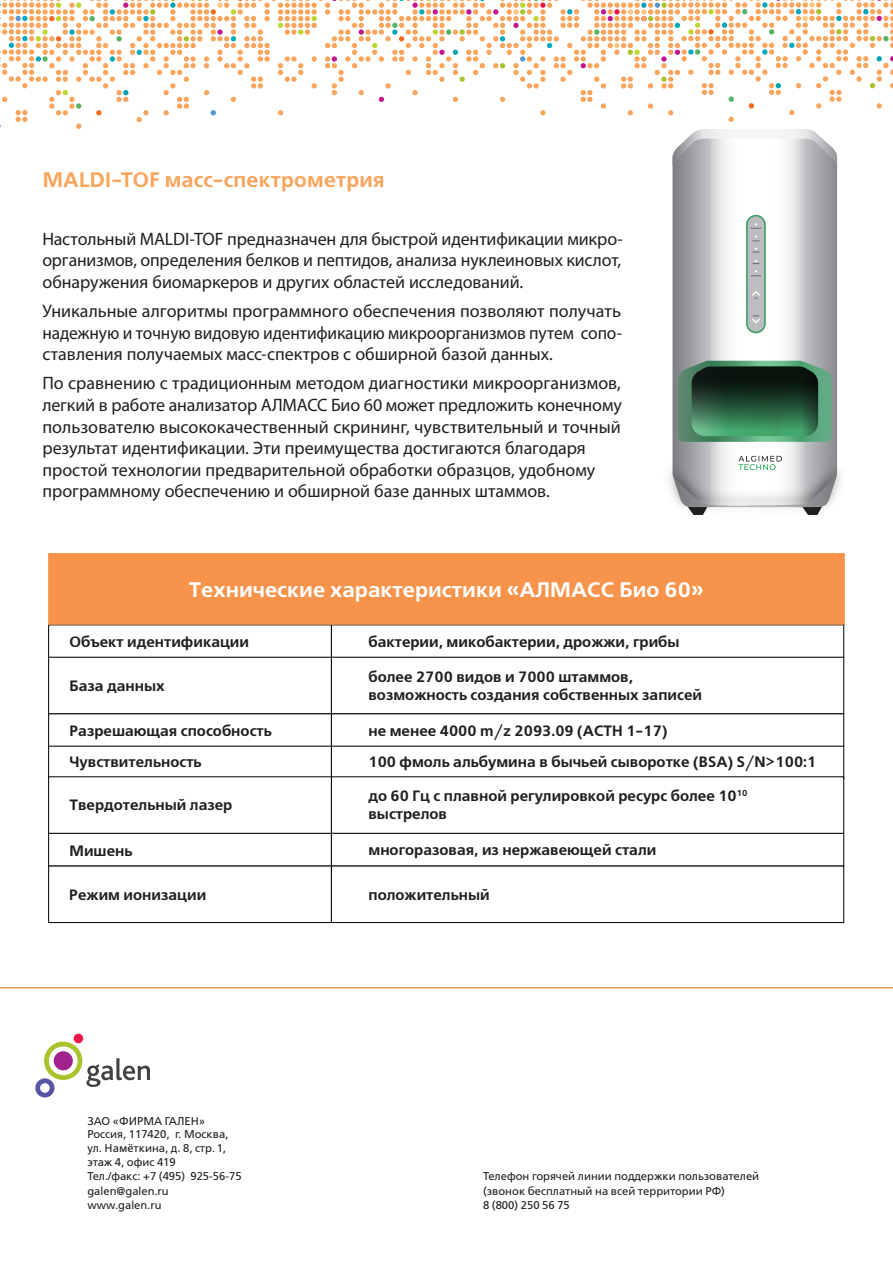
<style>
.page{position:relative;width:893px;height:1263px;background:#fff}
.page>*{position:absolute;margin:0;border:0;box-sizing:border-box;transform-origin:0 0}
.t1{font:700 21px "Free Set C";color:#fff}
.t2{font:700 21px "Free Set C";letter-spacing:.01em;color:#f9a55d}
.t3{font:18px/21.6px "Myriad Pro";color:#231f20;text-align:justify}
.t4{font:700 15px/18px "Free Set C";color:#231f20}
.t5{font:11.25px/14px "Free Set C";color:#231f20}
</style>
<div class="page">
<div style="left:74px;top:1034px;width:9px;height:9px;background:#ec1847;border-radius:50%"></div>
<svg style="left:35px;top:1042px;width:115px;height:55px"></svg>
<hr style="left:0;top:987px;width:893px;height:1px;background:#f36a21">
<svg style="left:672px;top:166px;width:165px;height:289px"></svg>
<svg style="left:678px;top:361px;width:154px;height:81px;background:#36664b"></svg>
<svg style="left:0;top:0;width:893px;height:166px"></svg>
<img style="left:669px;top:455px;width:172px;height:37px">
<img style="left:725px;top:194px;width:61px;height:12px">
<img style="left:725px;top:206px;width:61px;height:12px">
<img style="left:725px;top:218px;width:61px;height:12px">
<img style="left:725px;top:230px;width:61px;height:11px">
<img style="left:725px;top:241px;width:61px;height:21px">
<img style="left:722px;top:262px;width:67px;height:27px">
<img style="left:722px;top:289px;width:67px;height:64px">
<svg style="left:751px;top:223px;width:10px;height:6px"></svg>
<svg style="left:753px;top:236px;width:6px;height:5px"></svg>
<svg style="left:753px;top:248px;width:6px;height:5px"></svg>
<svg style="left:753px;top:260px;width:6px;height:4px"></svg>
<svg style="left:751px;top:290px;width:10px;height:9px"></svg>
<svg style="left:751px;top:315px;width:10px;height:9px"></svg>
<svg style="left:751px;top:270px;width:10px;height:6px"></svg>
<div style="left:746px;top:215px;width:20px;height:118px;border:2px solid #43a06c;border-radius:9px"></div>
<svg style="left:672px;top:456px;width:165px;height:59px"></svg>
<div style="left:48px;top:833px;width:284px;height:33px;background:#fff;border:1px solid #000001"></div>
<div style="left:331px;top:833px;width:513px;height:33px;background:#fff;border:1px solid #000001"></div>
<div style="left:48px;top:657px;width:284px;height:57px;background:#fff;border:1px solid #000001"></div>
<div style="left:331px;top:657px;width:513px;height:57px;background:#fff;border:1px solid #000001"></div>
<div style="left:48px;top:866px;width:284px;height:57px;background:#fff;border:1px solid #000001"></div>
<div style="left:331px;top:866px;width:513px;height:57px;background:#fff;border:1px solid #000001"></div>
<div style="left:49px;top:553px;width:795px;height:72px;background:#f7934a"></div>
<p class="t2" style="left:43px;top:167px;width:343px">MALDI-TOF масс-спектрометрия</p>
<p class="t3" style="left:42px;top:228px;width:582px">Настольный MALDI-TOF предназначен для быстрой идентификации микро&shy;организмов, определения белков и пептидов, анализа нуклеиновых кислот, обнаружения биомаркеров и других областей исследований.</p>
<p class="t3" style="left:42px;top:300px;width:581px">Уникальные алгоритмы программного обеспечения позволяют получать надежную и точную видовую идентификацию микроорганизмов путем сопо&shy;ставления получаемых масс-спектров с обширной базой данных.</p>
<p class="t3" style="left:42px;top:372px;width:581px;text-align:left">По сравнению с традиционным методом диагностики микроорганизмов, легкий в работе анализатор АЛМАСС Био 60 может предложить конечному пользователю высококачественный скрининг, чувствительный и точный результат идентификации. Эти преимущества достигаются благодаря простой технологии предварительной обработки образцов, удобному программному обеспечению и обширной базе данных штаммов.</p>
<p class="t1" style="left:189px;top:577px;width:516px">Технические характеристики «АЛМАСС Био 60»</p>
<p class="t4" style="left:70px;top:633px;width:181px">Объект идентификации</p>
<p class="t4" style="left:368px;top:633px;width:313px">бактерии, микобактерии, дрожжи, грибы</p>
<p class="t4" style="left:368px;top:668px;width:335px">более 2700 видов и 7000 штаммов, возможность создания собственных записей</p>
<p class="t4" style="left:368px;top:715px;width:449px;line-height:31.5px">не менее 4000 m/z 2093.09 (АСТН 1-17)<br>100 фмоль альбумина в бычьей сыворотке (BSA) S/N&gt;100:1</p>
<p class="t4" style="left:368px;top:788px;width:381px">до 60 Гц с плавной регулировкой ресурс более 10<sup>10 </sup>выстрелов</p>
<p class="t4" style="left:368px;top:841px;width:289px">многоразовая, из нержавеющей стали</p>
<p class="t4" style="left:368px;top:886px;width:123px">положительный</p>
<p class="t4" style="left:70px;top:677px;width:97px">База данных</p>
<p class="t4" style="left:70px;top:715px;width:204px;line-height:31.8px">Разрешающая способность<br>Чувствительность</p>
<p class="t4" style="left:70px;top:797px;width:164px">Твердотельный лазер</p>
<p class="t4" style="left:70px;top:843px;width:64px">Мишень</p>
<p class="t4" style="left:69px;top:886px;width:138px">Режим ионизации</p>
<p class="t5" style="left:87px;top:1114px;width:156px">ЗАО «ФИРМА ГАЛЕН»<br>Россия, 117420, г. Москва, ул. Намёткина, д. 8, стр. 1, этаж 4, офис 419<br>Тел./факс: +7 (495) 925-56-75 galen@galen.ru www.galen.ru</p>
<p class="t5" style="left:483px;top:1169px;width:278px">Телефон горячей линии поддержки пользователей (звонок бесплатный на всей территории РФ)<br>8 (800) 250 56 75</p>
</div>
